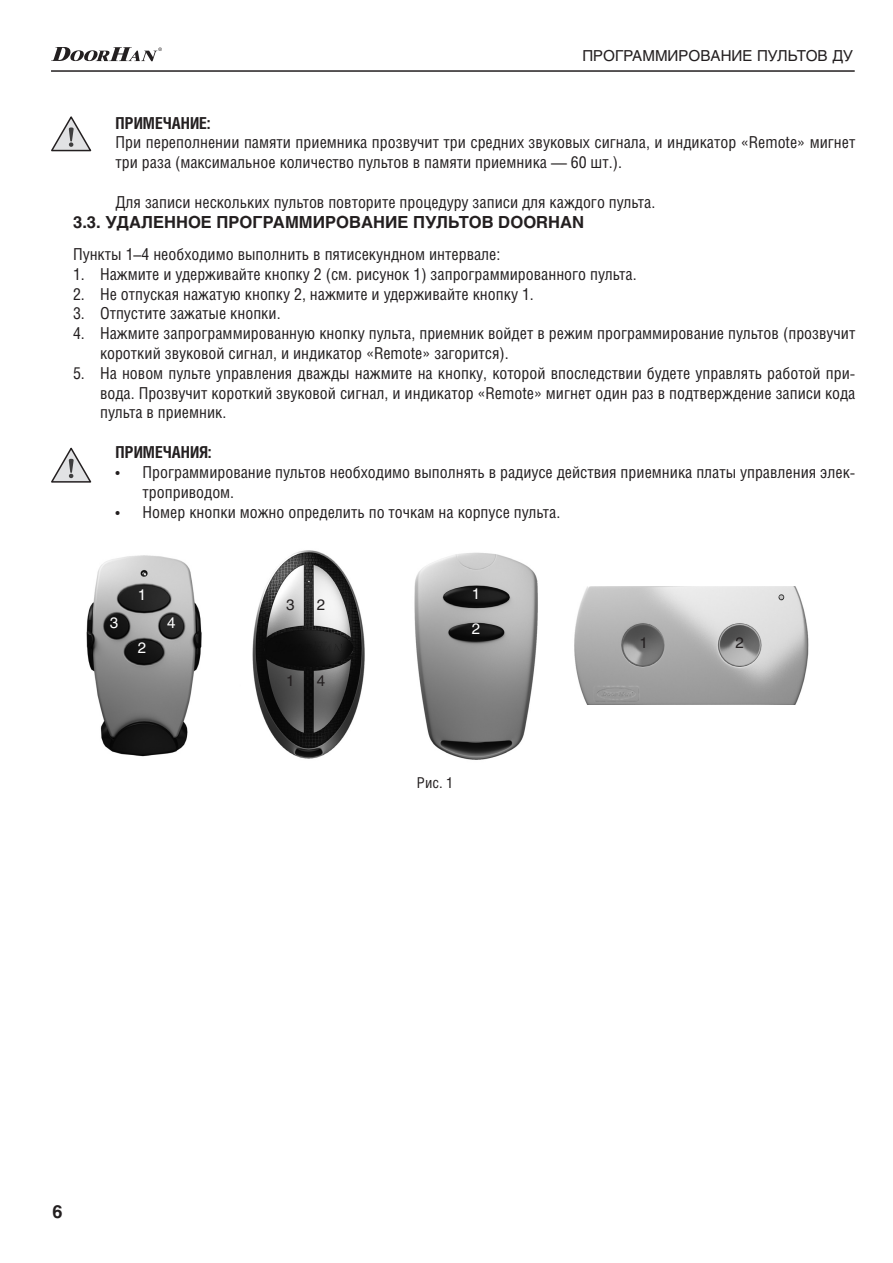
<style>
.page{position:relative;width:893px;height:1263px;background:#fff}
.page>*{position:absolute;margin:0;border:0;box-sizing:border-box;transform-origin:0 0}
.t1{font:700 18px "Helios";color:#231f20}
.VNIMANIE{font:16.5px/19.8px "Helios Cond";color:#231f20}
.text{font:16.5px "Helios Cond";color:#231f20}
.zag-2{font:700 16.5px "Helios C";color:#231f20}
.VNIMANIE-2{font:700 16.5px "Helios Cond";color:#231f20}
.Colontitul{font:15px "Helios";color:#231f20}
.t2{font:15px "Helios";color:#fff}
.text-2{font:15px "Helios Cond";color:#231f20}
</style>
<div class="page">
<hr style="left:51px;top:70px;width:804px;height:2px;background:#231f20">
<svg style="left:51px;top:47px;width:111px;height:14px"></svg>
<img style="left:86px;top:555px;width:116px;height:202px">
<img style="left:252px;top:550px;width:113px;height:209px">
<img style="left:414px;top:552px;width:124px;height:208px">
<img style="left:574px;top:586px;width:235px;height:119px">
<svg style="left:51px;top:447px;width:41px;height:36px"></svg>
<svg style="left:51px;top:116px;width:41px;height:36px"></svg>
<p class="Colontitul" style="left:582px;top:47px;width:272px">ПРОГРАММИРОВАНИЕ ПУЛЬТОВ ДУ</p>
<p class="VNIMANIE-2" style="left:116px;top:113px;width:96px">ПРИМЕЧАНИЕ:</p>
<p class="VNIMANIE" style="left:116px;top:132px;width:741px">При переполнении памяти приемника прозвучит три средних звуковых сигнала, и индикатор «Remote» мигнет три раза (максимальное количество пультов в памяти приемника — 60 шт.).</p>
<p class="VNIMANIE" style="left:116px;top:192px;width:541px">Для записи нескольких пультов повторите процедуру записи для каждого пульта.</p>
<p class="zag-2" style="left:73px;top:212px;width:513px">3.3. УДАЛЕННОЕ ПРОГРАММИРОВАНИЕ ПУЛЬТОВ DOORHAN</p>
<p class="text" style="left:73px;top:244px;width:429px">Пункты 1–4 необходимо выполнить в пятисекундном интервале:</p>
<p class="VNIMANIE" style="left:73px;top:264px;width:565px">1. Нажмите и удерживайте кнопку 2 (см. рисунок 1) запрограммированного пульта.</p>
<p class="VNIMANIE" style="left:73px;top:284px;width:462px">2. Не отпуская нажатую кнопку 2, нажмите и удерживайте кнопку 1.</p>
<p class="VNIMANIE" style="left:73px;top:303px;width:209px">3. Отпустите зажатые кнопки.</p>
<p class="VNIMANIE" style="left:100px;top:323px;width:757px;text-indent:-27px">4. Нажмите запрограммированную кнопку пульта, приемник войдет в режим программирование пультов (прозвучит короткий звуковой сигнал, и индикатор «Remote» загорится).</p>
<p class="VNIMANIE" style="left:100px;top:363px;width:757px;text-align:justify;text-indent:-27px">5. На новом пульте управления дважды нажмите на кнопку, которой впоследствии будете управлять работой при&shy;вода. Прозвучит короткий звуковой сигнал, и индикатор «Remote» мигнет один раз в подтверждение записи кода пульта в приемник.</p>
<p class="VNIMANIE-2" style="left:116px;top:442px;width:97px">ПРИМЕЧАНИЯ:</p>
<p class="VNIMANIE" style="left:143px;top:462px;width:714px;text-indent:-27px">• Программирование пультов необходимо выполнять в радиусе действия приемника платы управления элек&shy;троприводом.</p>
<p class="VNIMANIE" style="left:116px;top:501px;width:446px">• Номер кнопки можно определить по точкам на корпусе пульта.</p>
<p class="t2" style="left:138px;top:586px;width:10px">1</p>
<p class="t2" style="left:110px;top:614px;width:10px">3</p>
<p class="t2" style="left:167px;top:614px;width:10px">4</p>
<p class="t2" style="left:138px;top:638px;width:10px">2</p>
<p class="Colontitul" style="left:286px;top:596px;width:10px">3</p>
<p class="Colontitul" style="left:317px;top:596px;width:10px">2</p>
<p class="Colontitul" style="left:286px;top:672px;width:10px">1</p>
<p class="Colontitul" style="left:317px;top:672px;width:10px">4</p>
<p class="t2" style="left:472px;top:585px;width:10px">1</p>
<p class="t2" style="left:472px;top:620px;width:10px">2</p>
<p class="text-2" style="left:417px;top:774px;width:38px">Рис. 1</p>
<p class="Colontitul" style="left:640px;top:634px;width:10px">1</p>
<p class="Colontitul" style="left:736px;top:634px;width:10px">2</p>
<p class="t1" style="left:53px;top:1201px;width:12px">6</p>
</div>
